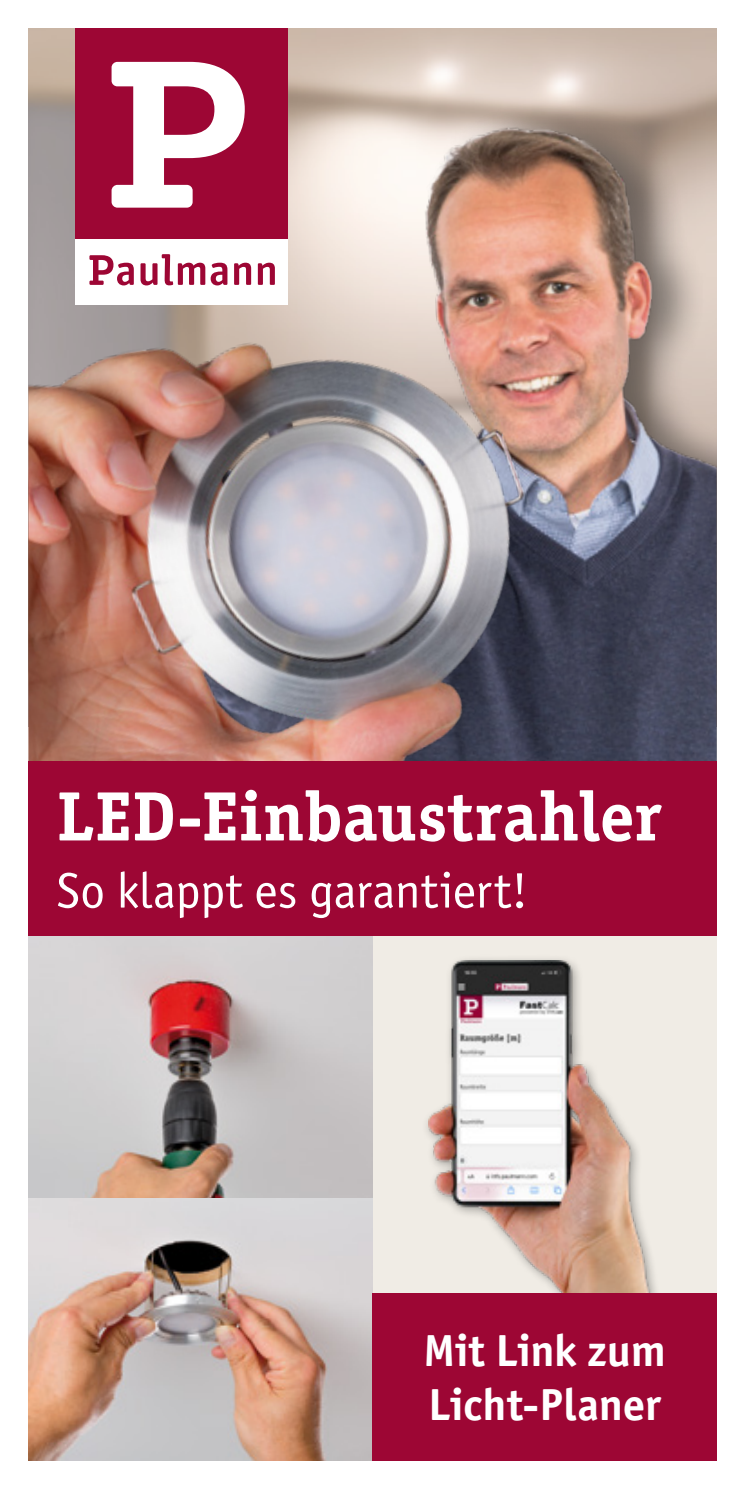
<style>
.page{position:relative;width:745px;height:1489px;background:#fff}
.page>*{position:absolute;margin:0;border:0;box-sizing:border-box;transform-origin:0 0}
.TITEL_Din_Lang___Sonderformat{font:70px "P Officina Serif Bold ITC";letter-spacing:-.005em;color:#fff}
.SUBLINE_Din_Lang___Sonderformat{font:50px "P Officina Sans Book ITC";letter-spacing:-.005em;color:#fff}
.SUBLINE_Din_Lang___Sonderformat-2{font:45px/54px "P Officina Sans Bold ITC";letter-spacing:-.005em;color:#fff}
</style>
<div class="page">
<div style="left:28px;top:935px;width:688px;height:525px;background:#f0ece5"></div>
<img style="left:28px;top:90px;width:688px;height:671px">
<div style="left:75px;top:239px;width:213px;height:65px;background:#fff"></div>
<svg style="left:258px;top:263px;width:17px;height:19px"></svg>
<svg style="left:234px;top:263px;width:17px;height:19px"></svg>
<svg style="left:140px;top:254px;width:87px;height:28px"></svg>
<svg style="left:89px;top:255px;width:45px;height:27px"></svg>
<div style="left:75px;top:28px;width:213px;height:211px;background:#9d0634"></div>
<svg style="left:111px;top:62px;width:133px;height:146px"></svg>
<img style="left:28px;top:935px;width:344px;height:525px">
<img style="left:28px;top:282px;width:534px;height:479px">
<div style="left:28px;top:761px;width:688px;height:174px;background:#9d0634"></div>
<img style="left:428px;top:960px;width:228px;height:333px">
<div style="left:372px;top:1293px;width:344px;height:167px;background:#9d0634"></div>
<p class="TITEL_Din_Lang___Sonderformat" style="left:57px;top:773px;width:606px">LED-Einbaustrahler</p>
<p class="SUBLINE_Din_Lang___Sonderformat" style="left:57px;top:861px;width:472px">So klappt es garantiert!</p>
<p class="SUBLINE_Din_Lang___Sonderformat-2" style="left:423px;top:1323px;width:244px">Mit Link zum<br>Licht-Planer</p>
</div>
